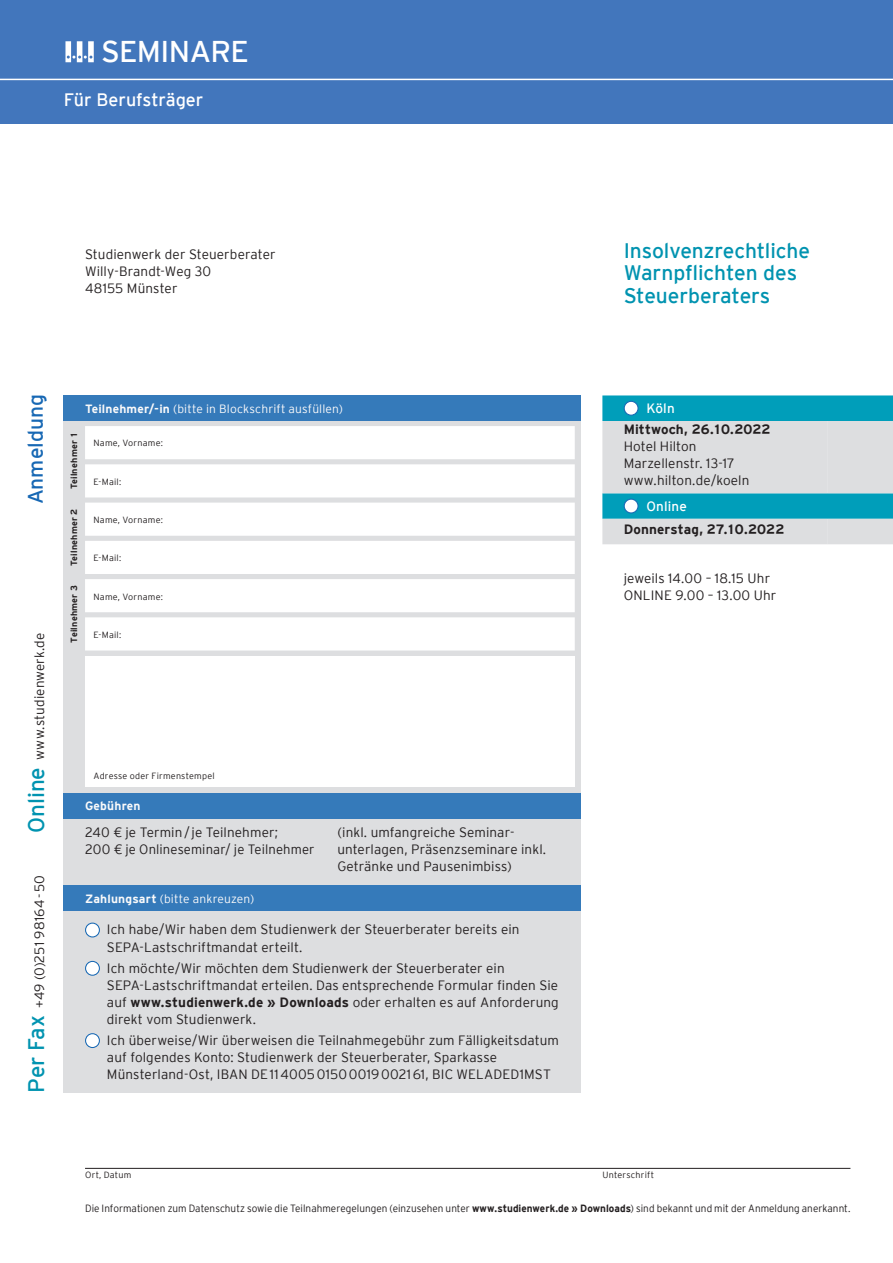
<style>
.page{position:relative;width:893px;height:1263px;background:#fff}
.page>*{position:absolute;margin:0;border:0;box-sizing:border-box;transform-origin:0 0}
.t1{font:30px "Interstate Plus";letter-spacing:-.025em;color:#fff}
.Copy_POS_9{font:21px/22.5px "Interstate Plus";letter-spacing:-.005em;color:#0093b0}
.t2{font:21px "Interstate Plus";color:#1768b4}
.t3{font:18px "Interstate Plus";letter-spacing:-.005em;color:#fff}
.Copy_POS_9-2{font:300 13.5px/17px "Interstate Plus";letter-spacing:.005em;color:#231f20}
.Subline_Versalien_9p{font:300 13.5px "Interstate Plus";letter-spacing:.01em;color:#231f20}
.Copy_POS_9-3{font:700 13.5px "Interstate Plus";letter-spacing:.005em;color:#231f20}
.t4{font:13.5px "Interstate Plus";letter-spacing:.01em;color:#fff}
.t5{font:300 12px "Interstate Plus";letter-spacing:.01em;color:#fff}
.t6{font:700 12px "Interstate Plus";letter-spacing:.015em;color:#fff}
.Copy_POS_9-4{font:300 10.5px "Interstate Plus";color:#231f20;scale:.95 1}
.Copy_POS_9-5{font:300 9px "Interstate Plus";letter-spacing:.025em;color:#231f20}
.Copy_POS_9-6{font:700 9px "Interstate Plus";letter-spacing:.025em;color:#231f20}
.s1{font-weight:400;font-size:22.5px;color:#0093b0}
.s2{font-weight:700}
</style>
<div class="page">
<div style="left:64px;top:395px;width:517px;height:698px;background:#dddee0"></div>
<div style="left:64px;top:395px;width:517px;height:26px;background:#357aba"></div>
<div style="left:85px;top:426px;width:490px;height:33px;background:#fff"></div>
<div style="left:85px;top:464px;width:490px;height:33px;background:#fff"></div>
<div style="left:85px;top:503px;width:490px;height:33px;background:#fff"></div>
<div style="left:85px;top:541px;width:490px;height:33px;background:#fff"></div>
<div style="left:85px;top:579px;width:490px;height:33px;background:#fff"></div>
<div style="left:85px;top:617px;width:490px;height:33px;background:#fff"></div>
<svg style="left:602px;top:395px;width:291px;height:149px;background:#93c8d3"></svg>
<div style="left:624px;top:401px;width:14px;height:14px;background:#fff;border-radius:50%"></div>
<div style="left:624px;top:401px;width:15px;height:15px;border:1px solid #1768b4;border-radius:50%"></div>
<div style="left:624px;top:499px;width:14px;height:14px;background:#fff;border-radius:50%"></div>
<div style="left:624px;top:499px;width:15px;height:14px;border:1px solid #1768b4;border-radius:50%"></div>
<div style="left:64px;top:793px;width:517px;height:26px;background:#357aba"></div>
<div style="left:85px;top:656px;width:490px;height:131px;background:#fff"></div>
<div style="left:64px;top:885px;width:517px;height:26px;background:#357aba"></div>
<hr style="left:85px;top:1168px;width:765px;height:1px;background:#231f20">
<div style="left:86px;top:923px;width:13px;height:14px;background:#fff;border-radius:50%"></div>
<div style="left:85px;top:922px;width:15px;height:15px;border:1px solid #1768b4;border-radius:50%"></div>
<div style="left:86px;top:961px;width:13px;height:14px;background:#fff;border-radius:50%"></div>
<div style="left:85px;top:961px;width:15px;height:15px;border:1px solid #1768b4;border-radius:50%"></div>
<div style="left:86px;top:1034px;width:13px;height:13px;background:#fff;border-radius:50%"></div>
<div style="left:85px;top:1033px;width:15px;height:15px;border:1px solid #1768b4;border-radius:50%"></div>
<div style="left:0;top:0;width:893px;height:123px;background:#4276bc"></div>
<hr style="left:0;top:79px;width:893px;height:1px;background:#fff">
<svg style="left:65px;top:41px;width:29px;height:21px"></svg>
<p class="t1" style="left:101px;top:35px;width:149px">SEMINARE</p>
<p class="t3" style="left:64px;top:90px;width:141px">Für Berufsträger</p>
<p class="Copy_POS_9-2" style="left:85px;top:246px;width:192px">Studienwerk der Steuerberater</p>
<p class="Copy_POS_9-2" style="left:85px;top:263px;width:128px">Willy-Brandt-Weg 30</p>
<p class="Copy_POS_9-2" style="left:85px;top:280px;width:94px">48155 Münster</p>
<p class="Copy_POS_9" style="left:624px;top:239px;width:188px">Insolvenzrechtliche<br>Warnpflichten des<br>Steuerberaters</p>
<p class="t2" style="left:24px;top:504px;width:111px;rotate:-90deg">Anmeldung</p>
<p class="Subline_Versalien_9p" style="left:32px;top:833px;width:202px;rotate:-90deg"><span class="s1">Online</span> www.studienwerk.de</p>
<p class="Subline_Versalien_9p" style="left:32px;top:1093px;width:219px;rotate:-90deg"><span class="s1">Per Fax</span> +49 (0)251 98164-50</p>
<p class="Copy_POS_9-6" style="left:69px;top:489px;width:59px;rotate:-90deg">Teilnehmer 1</p>
<p class="Copy_POS_9-6" style="left:69px;top:566px;width:59px;rotate:-90deg">Teilnehmer 2</p>
<p class="Copy_POS_9-6" style="left:69px;top:643px;width:59px;rotate:-90deg">Teilnehmer 3</p>
<p class="t5" style="left:85px;top:402px;width:259px"><span class="s2">Teilnehmer/-in</span> (bitte in Blockschrift ausfüllen)</p>
<p class="Copy_POS_9-5" style="left:94px;top:438px;width:71px">Name, Vorname:</p>
<p class="Copy_POS_9-5" style="left:94px;top:476px;width:29px">E-Mail:</p>
<p class="Copy_POS_9-5" style="left:94px;top:515px;width:71px">Name, Vorname:</p>
<p class="Copy_POS_9-5" style="left:94px;top:553px;width:29px">E-Mail:</p>
<p class="Copy_POS_9-5" style="left:94px;top:591px;width:71px">Name, Vorname:</p>
<p class="Copy_POS_9-5" style="left:94px;top:629px;width:29px">E-Mail:</p>
<p class="Copy_POS_9-5" style="left:93px;top:771px;width:123px">Adresse oder Firmenstempel</p>
<p class="t6" style="left:85px;top:799px;width:57px">Gebühren</p>
<p class="Copy_POS_9-2" style="left:85px;top:824px;width:195px">240 ¤ je Termin/ je Teilnehmer;</p>
<p class="Copy_POS_9-2" style="left:85px;top:841px;width:231px">200 ¤ je Onlineseminar/ je Teilnehmer</p>
<p class="Copy_POS_9-2" style="left:337px;top:824px;width:210px">(inkl. umfangreiche Seminar&shy;unterlagen, Präsenzseminare inkl.<br>Getränke und Pausenimbiss)</p>
<p class="t5" style="left:85px;top:892px;width:171px"><span class="s2">Zahlungsart</span> (bitte ankreuzen)</p>
<p class="Copy_POS_9-2" style="left:107px;top:921px;width:414px">Ich habe/Wir haben dem Studienwerk der Steuerberater bereits ein<br>SEPA-Lastschriftmandat erteilt.</p>
<p class="Copy_POS_9-2" style="left:107px;top:959px;width:453px">Ich möchte/Wir möchten dem Studienwerk der Steuerberater ein SEPA-Lastschriftmandat erteilen. Das entsprechende Formular finden Sie auf <span class="s2">www.studienwerk.de » Downloads</span> oder erhalten es auf Anforderung direkt vom Studienwerk.</p>
<p class="Copy_POS_9-2" style="left:107px;top:1032px;width:454px">Ich überweise/Wir überweisen die Teilnahmegebühr zum Fälligkeitsdatum auf folgendes Konto: Studienwerk der Steuerberater, Sparkasse<br>Münsterland-Ost, IBAN DE11400501500019002161, BIC WELADED1MST</p>
<p class="t4" style="left:646px;top:401px;width:30px">Köln</p>
<p class="Copy_POS_9-3" style="left:624px;top:422px;width:148px">Mittwoch, 26.10.2022</p>
<p class="Copy_POS_9-2" style="left:624px;top:438px;width:74px">Hotel Hilton</p>
<p class="Copy_POS_9-2" style="left:624px;top:455px;width:113px">Marzellenstr. 13-17</p>
<p class="Copy_POS_9-2" style="left:624px;top:472px;width:127px">www.hilton.de/koeln</p>
<p class="t4" style="left:646px;top:499px;width:42px">Online</p>
<p class="Copy_POS_9-3" style="left:624px;top:522px;width:162px">Donnerstag, 27.10.2022</p>
<p class="Copy_POS_9-2" style="left:624px;top:570px;width:148px">jeweils 14.00 – 18.15 Uhr</p>
<p class="Copy_POS_9-2" style="left:624px;top:587px;width:154px">ONLINE 9.00 – 13.00 Uhr</p>
<p class="Copy_POS_9-5" style="left:85px;top:1170px;width:48px">Ort, Datum</p>
<p class="Copy_POS_9-5" style="left:603px;top:1170px;width:53px">Unterschrift</p>
<p class="Copy_POS_9-4" style="left:85px;top:1202px;width:807px">Die Informationen zum Datenschutz sowie die Teilnahmeregelungen (einzusehen unter <span class="s2">www.studienwerk.de » Downloads</span>) sind bekannt und mit der Anmeldung anerkannt.</p>
</div>
